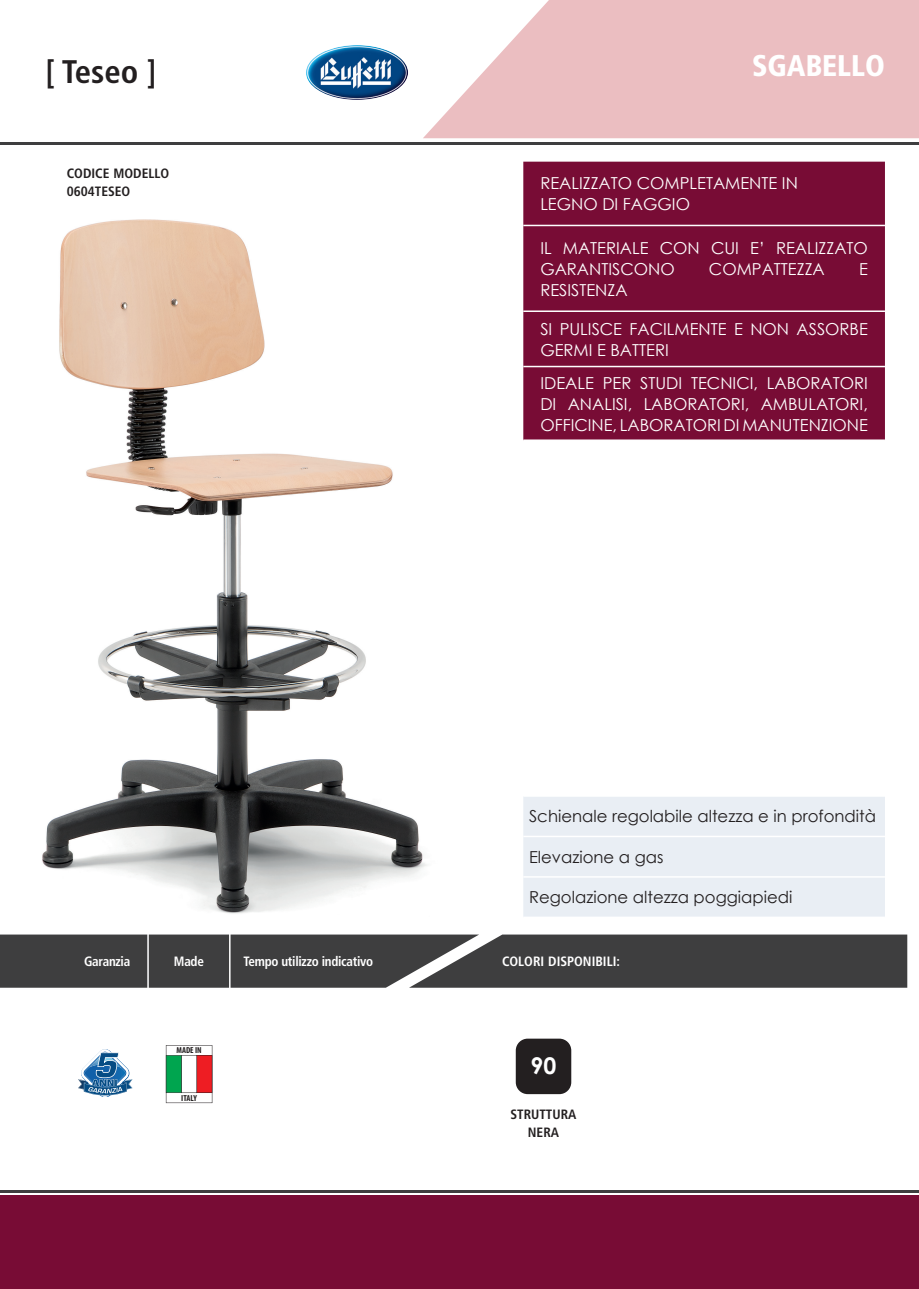
<style>
.page{position:relative;width:919px;height:1289px;background:#fff}
.page>*{position:absolute;margin:0;border:0;box-sizing:border-box;transform-origin:0 0}
.t1{font:700 condensed 32.7px "Frutiger LT Com";color:#231f20}
.t2{font:900 condensed 29.85px "Frutiger LT Com";color:#fff}
.t3{font:700 23.1px "Century Gothic";color:#fff}
.t4{font:16.5px/21px "Century Gothic";color:#fff}
.t5{font:16.5px "Century Gothic";color:#231f20}
.t6{font:700 condensed 13.5px/18px "Frutiger LT Com";color:#231f20}
.t7{font:700 condensed 13.5px "Frutiger LT Com";letter-spacing:-.02em;color:#fff}
.t8{font:700 condensed 13.5px "Frutiger LT Com";color:#fff}
.t9{font:700 condensed 8.7px "Myriad Pro";color:#231f20}
</style>
<div class="page">
<hr style="left:0;top:142px;width:918px;height:3px;background:#3e3e3f">
<div style="left:0;top:934px;width:907px;height:53px;background:#3e3e3f"></div>
<hr style="left:147px;top:932px;width:2px;height:58px;background:#fff">
<hr style="left:229px;top:932px;width:1px;height:58px;background:#fff">
<svg style="left:423px;top:0;width:495px;height:138px;background:#edc6c8"></svg>
<img style="left:306px;top:45px;width:102px;height:55px">
<div style="left:0;top:1195px;width:918px;height:93px;background:#780c35"></div>
<hr style="left:0;top:1189px;width:918px;height:3px;background:#3e3e3f">
<img style="left:42px;top:219px;width:385px;height:695px">
<svg style="left:166px;top:1045px;width:46px;height:58px"></svg>
<div style="left:515px;top:1038px;width:56px;height:56px;background:#231f20;border-radius:12px"></div>
<svg style="left:78px;top:1049px;width:54px;height:47px"></svg>
<div style="left:523px;top:797px;width:361px;height:119px;background:#e9eef4"></div>
<hr style="left:523px;top:835px;width:361px;height:2px;background:#fff">
<hr style="left:523px;top:876px;width:361px;height:1px;background:#fff">
<div style="left:523px;top:162px;width:361px;height:277px;background:#780c35"></div>
<hr style="left:523px;top:225px;width:361px;height:1px;background:#fff">
<hr style="left:523px;top:310px;width:361px;height:2px;background:#fff">
<hr style="left:523px;top:366px;width:361px;height:1px;background:#fff">
<h1 class="t1" style="left:45px;top:52px;width:112px">[ Teseo ]</h1>
<h2 class="t2" style="left:752px;top:47px;width:134px">SGABELLO</h2>
<p class="t6" style="left:67px;top:164px;width:104px">CODICE MODELLO<br>0604TESEO</p>
<p class="t4" style="left:540px;top:172px;width:259px">REALIZZATO COMPLETAMENTE IN<br>LEGNO DI FAGGIO</p>
<p class="t4" style="left:540px;top:237px;width:329px">IL MATERIALE CON CUI E’ REALIZZATO<br>GARANTISCONO</p>
<p class="t4" style="left:709px;top:258px;width:117px">COMPATTEZZA</p>
<p class="t4" style="left:859px;top:258px;width:10px">E</p>
<p class="t4" style="left:540px;top:279px;width:89px">RESISTENZA</p>
<p class="t4" style="left:540px;top:318px;width:329px">SI PULISCE FACILMENTE E NON ASSORBE<br>GERMI E BATTERI</p>
<p class="t4" style="left:540px;top:372px;width:329px;text-align:justify">IDEALE PER STUDI TECNICI, LABORATORI DI ANALISI, LABORATORI, AMBULATORI, OFFICINE, LABORATORI DI MANUTENZIONE</p>
<p class="t5" style="left:529px;top:805px;width:348px">Schienale regolabile altezza e in profondità</p>
<p class="t5" style="left:529px;top:845px;width:136px">Elevazione a gas</p>
<p class="t5" style="left:529px;top:885px;width:265px">Regolazione altezza poggiapiedi</p>
<p class="t7" style="left:84px;top:953px;width:48px">Garanzia</p>
<p class="t7" style="left:174px;top:953px;width:31px">Made</p>
<p class="t7" style="left:243px;top:953px;width:131px">Tempo utilizzo indicativo</p>
<p class="t8" style="left:502px;top:953px;width:119px">COLORI DISPONIBILI:</p>
<p class="t9" style="left:176px;top:1045px;width:27px">MADE IN</p>
<p class="t9" style="left:181px;top:1092px;width:17px">ITALY</p>
<h3 class="t3" style="left:530px;top:1051px;width:27px">90</h3>
<p class="t6" style="left:510px;top:1105px;width:67px;text-align:center">STRUTTURA<br>NERA</p>
</div>
